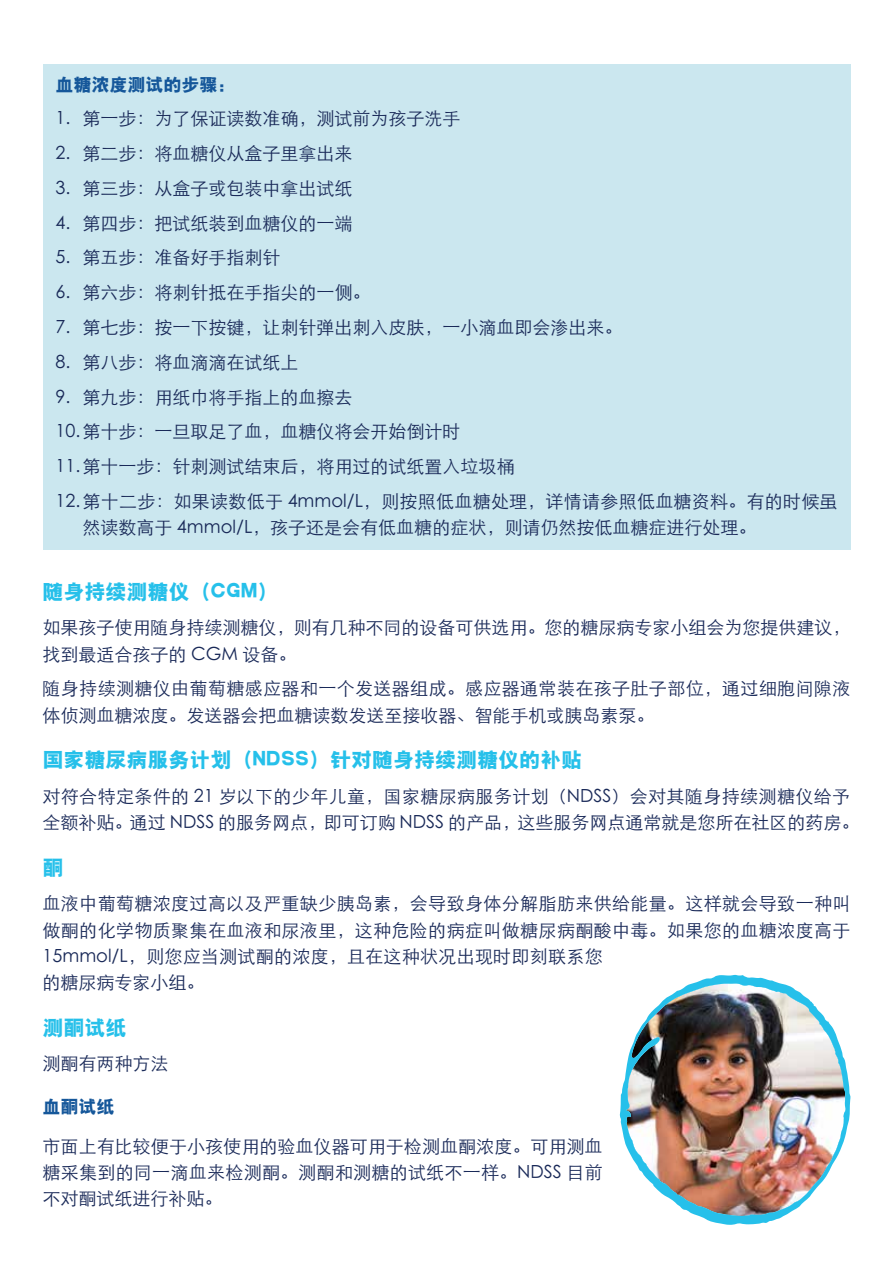
<style>
.page{position:relative;width:893px;height:1263px;background:#fff}
.page>*{position:absolute;margin:0;border:0;box-sizing:border-box;transform-origin:0 0}
.t1{font:800 21px "ST Heiti SC";color:#26c0ea}
.t2{font:300 18px/26.2px "ST Heiti SC";color:#192958}
.t3{font:300 18px/26.2px "ST Heiti SC";letter-spacing:.02em;color:#192958}
.t4{font:800 18px "ST Heiti SC";color:#15579a}
</style>
<div class="page">
<img style="left:620px;top:975px;width:231px;height:250px">
<div style="left:43px;top:64px;width:807px;height:485px;background:#cbe7ef"></div>
<p class="t4" style="left:55px;top:75px;width:181px">血糖浓度测试的步骤：</p>
<p class="t2" style="left:55px;top:104px;width:406px">1. 第一步：为了保证读数准确，测试前为孩子洗手</p>
<p class="t2" style="left:55px;top:139px;width:298px">2. 第二步：将血糖仪从盒子里拿出来</p>
<p class="t2" style="left:55px;top:173px;width:298px">3. 第三步：从盒子或包装中拿出试纸</p>
<p class="t2" style="left:55px;top:208px;width:298px">4. 第四步：把试纸装到血糖仪的一端</p>
<p class="t2" style="left:55px;top:243px;width:226px">5. 第五步：准备好手指刺针</p>
<p class="t2" style="left:55px;top:278px;width:316px">6. 第六步：将刺针抵在手指尖的一侧。</p>
<p class="t2" style="left:55px;top:312px;width:568px">7. 第七步：按一下按键，让刺针弹出刺入皮肤，一小滴血即会渗出来。</p>
<p class="t2" style="left:55px;top:347px;width:244px">8. 第八步：将血滴滴在试纸上</p>
<p class="t2" style="left:55px;top:378px;width:784px;line-height:34.8px">9. 第九步：用纸巾将手指上的血擦去<br>10.第十步：一旦取足了血，血糖仪将会开始倒计时<br>11.第十一步：针刺测试结束后，将用过的试纸置入垃圾桶<br>12.第十二步：如果读数低于 4mmol/L，则按照低血糖处理，详情请参照低血糖资料。有的时候虽</p>
<p class="t2" style="left:82px;top:512px;width:675px">然读数高于 4mmol/L，孩子还是会有低血糖的症状，则请仍然按低血糖症进行处理。</p>
<p class="t1" style="left:43px;top:581px;width:238px">随身持续测糖仪（CGM）</p>
<p class="t2" style="left:43px;top:613px;width:809px">如果孩子使用随身持续测糖仪，则有几种不同的设备可供选用。您的糖尿病专家小组会为您提供建议，找到最适合孩子的 CGM 设备。</p>
<p class="t3" style="left:43px;top:674px;width:809px">随身持续测糖仪由葡萄糖感应器和一个发送器组成。感应器通常装在孩子肚子部位，通过细胞间隙液体侦测血糖浓度。发送器会把血糖读数发送至接收器、智能手机或胰岛素泵。</p>
<p class="t1" style="left:43px;top:749px;width:541px">国家糖尿病服务计划（NDSS）针对随身持续测糖仪的补贴</p>
<p class="t2" style="left:43px;top:781px;width:818px">对符合特定条件的 21 岁以下的少年儿童，国家糖尿病服务计划（NDSS）会对其随身持续测糖仪给予全额补贴。通过 NDSS 的服务网点，即可订购 NDSS 的产品，这些服务网点通常就是您所在社区的药房。</p>
<p class="t1" style="left:43px;top:857px;width:22px">酮</p>
<p class="t3" style="left:43px;top:889px;width:809px">血液中葡萄糖浓度过高以及严重缺少胰岛素，会导致身体分解脂肪来供给能量。这样就会导致一种叫做酮的化学物质聚集在血液和尿液里，这种危险的病症叫做糖尿病酮酸中毒。如果您的血糖浓度高于15mmol/L，则您应当测试酮的浓度，且在这种状况出现时即刻联系您<br>的糖尿病专家小组。</p>
<p class="t1" style="left:43px;top:1017px;width:85px">测酮试纸</p>
<p class="t2" style="left:43px;top:1049px;width:127px">测酮有两种方法</p>
<p class="t4" style="left:43px;top:1098px;width:73px">血酮试纸</p>
<p class="t2" style="left:43px;top:1131px;width:562px;text-align:justify">市面上有比较便于小孩使用的验血仪器可用于检测血酮浓度。可用测血糖采集到的同一滴血来检测酮。测酮和测糖的试纸不一样。NDSS 目前不对酮试纸进行补贴。</p>
</div>
